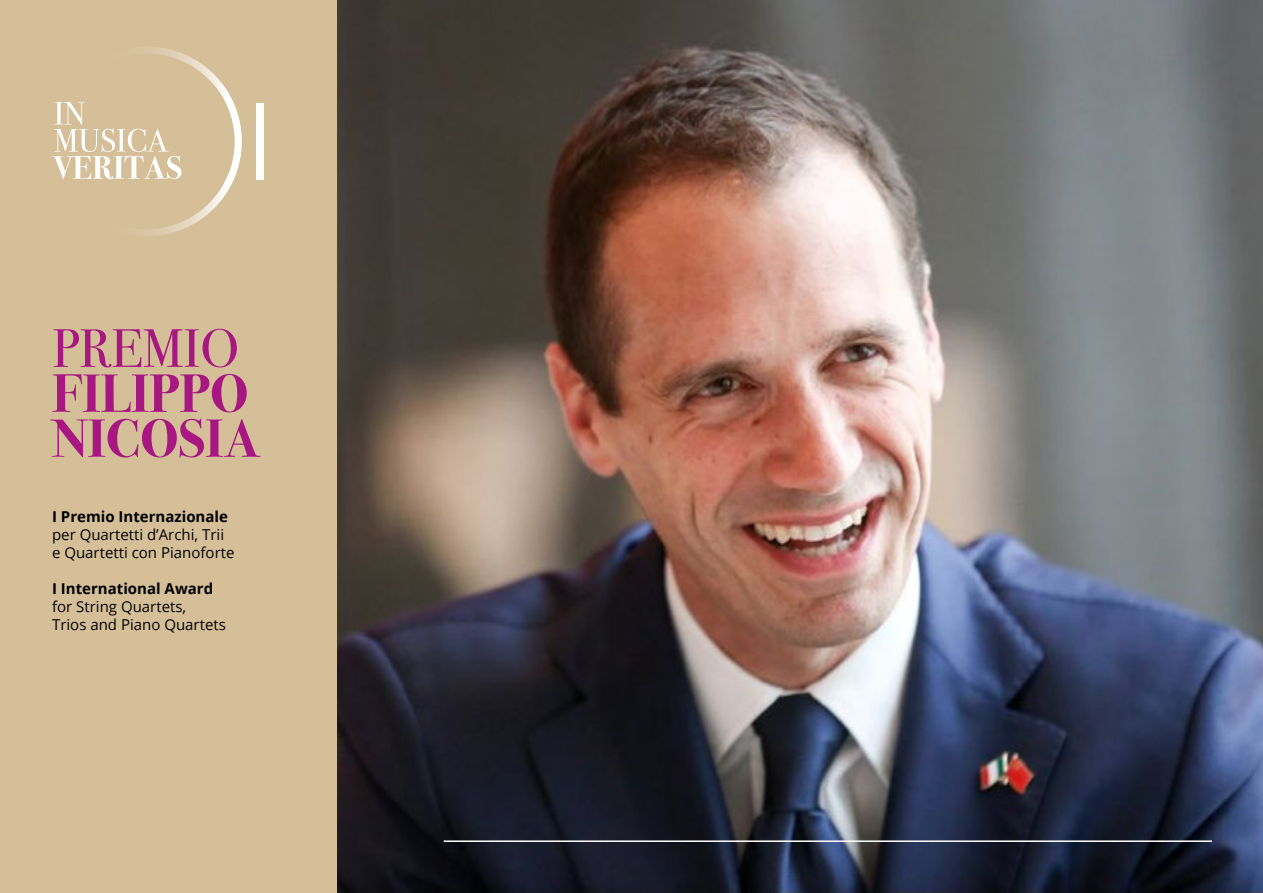
<style>
.page{position:relative;width:1263px;height:893px;background:#fff}
.page>*{position:absolute;margin:0;border:0;box-sizing:border-box;transform-origin:0 0}
.t1{font:700 54px/45px "Bodoni Svty Two OSITCTT";color:#a71681}
.t2{font:54px "Bodoni Svty Two OSITCTT";color:#a71681}
.t3{font:15px/18px "Open Sans";color:#000}
.t4{font:700 15px "Open Sans";color:#000}
</style>
<div class="page">
<div style="left:0;top:0;width:338px;height:893px;background:#d5bf99"></div>
<svg style="left:52px;top:47px;width:190px;height:189px"></svg>
<div style="left:257px;top:103px;width:7px;height:77px;background:#fff"></div>
<img style="left:337px;top:0;width:926px;height:893px">
<hr style="left:444px;top:840px;width:768px;height:2px;background:#fff">
<h1 class="t2" style="left:52px;top:316px;width:189px">PREMIO</h1>
<h1 class="t1" style="left:52px;top:372px;width:210px">FILIPPO<br>NICOSIA</h1>
<p class="t4" style="left:52px;top:506px;width:177px">I Premio Internazionale</p>
<p class="t3" style="left:52px;top:525px;width:184px">per Quartetti d’Archi, Trii e Quartetti con Pianoforte</p>
<p class="t4" style="left:52px;top:578px;width:163px">I International Award</p>
<p class="t3" style="left:52px;top:597px;width:175px">for String Quartets,<br>Trios and Piano Quartets</p>
</div>
